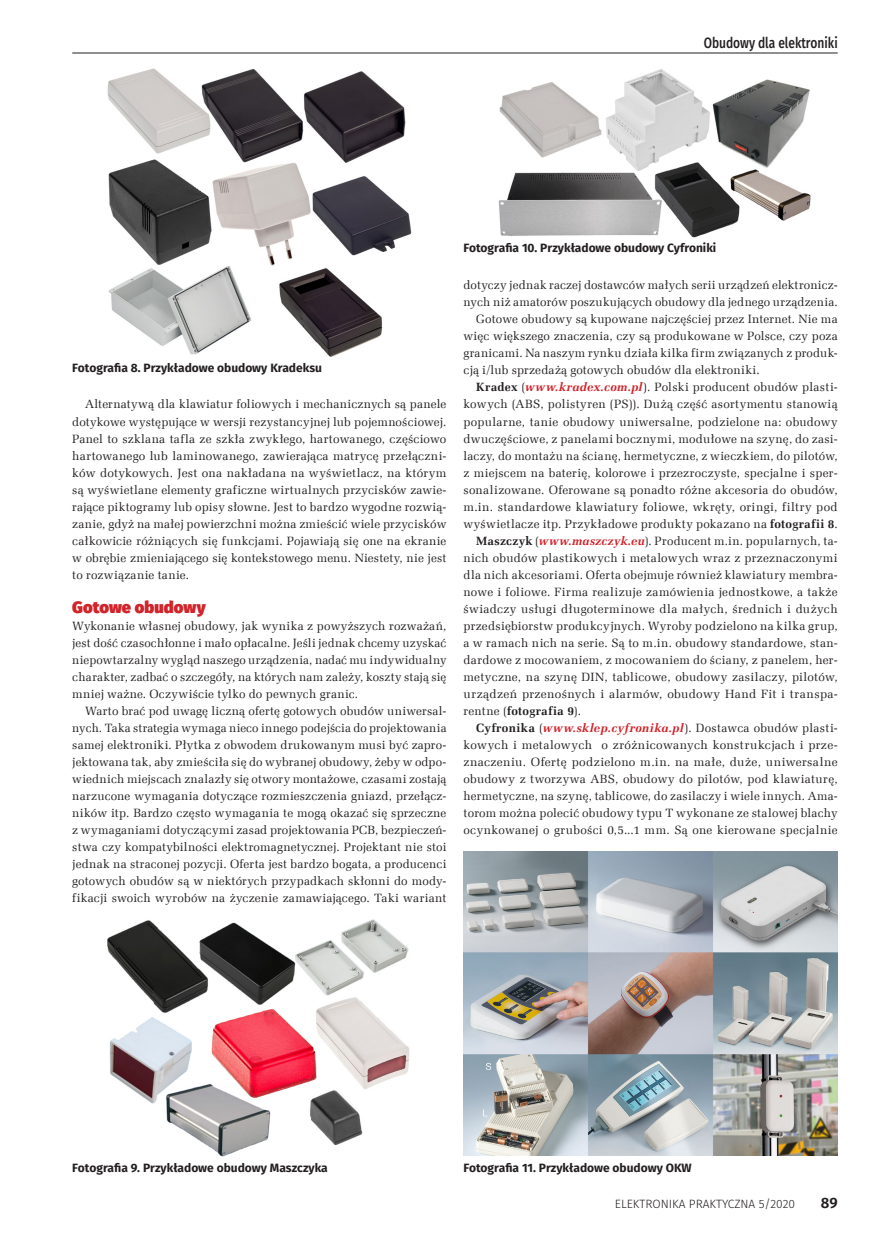
<style>
.page{position:relative;width:893px;height:1234px;background:#fff}
.page>*{position:absolute;margin:0;border:0;box-sizing:border-box;transform-origin:0 0}
._3_Srodtytul{font:900 16.5px "Fira Sans";letter-spacing:.005em;color:#d1232a}
.t1{font:500 15px "Fira Sans";color:#231f20;scale:.8 1}
.t2{font:600 15px "Fira Sans";color:#231f20}
._1_Body{font:12px/17px "Zapf Ellipt EU";letter-spacing:.02em;color:#231f20;text-align:justify}
._4_Podpis{font:700 12px "Fira Sans";color:#231f20}
.t3{font:300 12px "Fira Sans";color:#231f20}
.s1{font-weight:700}
.s2{font-weight:700;font-style:italic;color:#d1232a}
</style>
<div class="page">
<hr style="left:72px;top:53px;width:766px;height:1px;background:#231f20">
<img style="left:107px;top:68px;width:304px;height:289px">
<img style="left:107px;top:919px;width:302px;height:238px">
<img style="left:498px;top:69px;width:313px;height:169px">
<img style="left:463px;top:851px;width:375px;height:304px">
<p class="t1" style="left:704px;top:31px;width:169px">Obudowy dla elektroniki</p>
<p class="_4_Podpis" style="left:72px;top:357px;width:251px">Fotografia 8. Przykładowe obudowy Kradeksu</p>
<p class="_1_Body" style="left:72px;top:396px;width:376px;text-indent:13px">Alternatywą dla klawiatur foliowych i mechanicznych są panele dotykowe występujące w wersji rezystancyjnej lub pojemnościowej.<br>Panel to szklana tafla ze szkła zwykłego, hartowanego, częściowo hartowanego lub laminowanego, zawierająca matrycę przełączni&shy;ków dotykowych. Jest ona nakładana na wyświetlacz, na którym są wyświetlane elementy graficzne wirtualnych przycisków zawie&shy;rające piktogramy lub opisy słowne. Jest to bardzo wygodne rozwią&shy;zanie, gdyż na małej powierzchni można zmieścić wiele przycisków całkowicie różniących się funkcjami. Pojawiają się one na ekranie w obrębie zmieniającego się kontekstowego menu. Niestety, nie jest to rozwiązanie tanie.</p>
<p class="_3_Srodtytul" style="left:72px;top:591px;width:135px">Gotowe obudowy</p>
<p class="_1_Body" style="left:72px;top:617px;width:376px">Wykonanie własnej obudowy, jak wynika z powyższych rozważań, jest dość czasochłonne i mało opłacalne. Jeśli jednak chcemy uzyskać niepowtarzalny wygląd naszego urządzenia, nadać mu indywidualny charakter, zadbać o szczegóły, na których nam zależy, koszty stają się mniej ważne. Oczywiście tylko do pewnych granic.</p>
<p class="_1_Body" style="left:72px;top:702px;width:376px;text-indent:13px">Warto brać pod uwagę liczną ofertę gotowych obudów uniwersal&shy;nych. Taka strategia wymaga nieco innego podejścia do projektowania samej elektroniki. Płytka z obwodem drukowanym musi być zapro&shy;jektowana tak, aby zmieściła się do wybranej obudowy, żeby w odpo&shy;wiednich miejscach znalazły się otwory montażowe, czasami zostają narzucone wymagania dotyczące rozmieszczenia gniazd, przełącz&shy;ników itp. Bardzo często wymagania te mogą okazać się sprzeczne z wymaganiami dotyczącymi zasad projektowania PCB, bezpieczeń&shy;stwa czy kompatybilności elektromagnetycznej. Projektant nie stoi jednak na straconej pozycji. Oferta jest bardzo bogata, a producenci gotowych obudów są w niektórych przypadkach skłonni do mody&shy;fikacji swoich wyrobów na życzenie zamawiającego. Taki wariant</p>
<p class="_4_Podpis" style="left:463px;top:238px;width:254px">Fotografia 10. Przykładowe obudowy Cyfroniki</p>
<p class="_1_Body" style="left:463px;top:277px;width:376px">dotyczy jednak raczej dostawców małych serii urządzeń elektronicz&shy;nych niż amatorów poszukujących obudowy dla jednego urządzenia.</p>
<p class="_1_Body" style="left:463px;top:311px;width:376px;text-indent:13px">Gotowe obudowy są kupowane najczęściej przez Internet. Nie ma więc większego znaczenia, czy są produkowane w Polsce, czy poza granicami. Na naszym rynku działa kilka firm związanych z produk&shy;cją i/lub sprzedażą gotowych obudów dla elektroniki.</p>
<p class="_1_Body" style="left:463px;top:379px;width:376px;text-indent:13px"><span class="s1">Kradex</span> (<span class="s2">www.kradex.com.pl</span>). Polski producent obudów plasti&shy;kowych (ABS, polistyren (PS)). Dużą część asortymentu stanowią popularne, tanie obudowy uniwersalne, podzielone na: obudowy dwuczęściowe, z panelami bocznymi, modułowe na szynę, do zasi&shy;laczy, do montażu na ścianę, hermetyczne, z wieczkiem, do pilotów, z miejscem na baterię, kolorowe i przezroczyste, specjalne i sper&shy;sonalizowane. Oferowane są ponadto różne akcesoria do obudów, m.in. standardowe klawiatury foliowe, wkręty, oringi, filtry pod wyświetlacze itp. Przykładowe produkty pokazano na <span class="s1">fotografii 8</span>.</p>
<p class="_1_Body" style="left:463px;top:532px;width:376px;text-indent:13px"><span class="s1">Maszczyk</span> (<span class="s2">www.maszczyk.eu</span>). Producent m.in. popularnych, ta&shy;nich obudów plastikowych i metalowych wraz z przeznaczonymi dla nich akcesoriami. Oferta obejmuje również klawiatury membra&shy;nowe i foliowe. Firma realizuje zamówienia jednostkowe, a także świadczy usługi długoterminowe dla małych, średnich i dużych przedsiębiorstw produkcyjnych. Wyroby podzielono na kilka grup, a w ramach nich na serie. Są to m.in. obudowy standardowe, stan&shy;dardowe z mocowaniem, z mocowaniem do ściany, z panelem, her&shy;metyczne, na szynę DIN, tablicowe, obudowy zasilaczy, pilotów, urządzeń przenośnych i alarmów, obudowy Hand Fit i transpa&shy;rentne (<span class="s1">fotografia 9</span>).</p>
<p class="_1_Body" style="left:463px;top:719px;width:376px;text-indent:13px"><span class="s1">Cyfronika</span> (<span class="s2">www.sklep.cyfronika.pl</span>). Dostawca obudów plasti&shy;kowych i metalowych o zróżnicowanych konstrukcjach i prze&shy;znaczeniu. Ofertę podzielono m.in. na małe, duże, uniwersalne obudowy z tworzywa ABS, obudowy do pilotów, pod klawiaturę, hermetyczne, na szynę, tablicowe, do zasilaczy i wiele innych. Ama&shy;torom można polecić obudowy typu T wykonane ze stalowej blachy ocynkowanej o grubości 0,5...1 mm. Są one kierowane specjalnie</p>
<p class="_4_Podpis" style="left:72px;top:1156px;width:257px">Fotografia 9. Przykładowe obudowy Maszczyka</p>
<p class="_4_Podpis" style="left:463px;top:1156px;width:230px">Fotografia 11. Przykładowe obudowy OKW</p>
<p class="t3" style="left:615px;top:1195px;width:182px">ELEKTRONIKA PRAKTYCZNA 5/2020</p>
<p class="t2" style="left:821px;top:1190px;width:18px">89</p>
</div>
